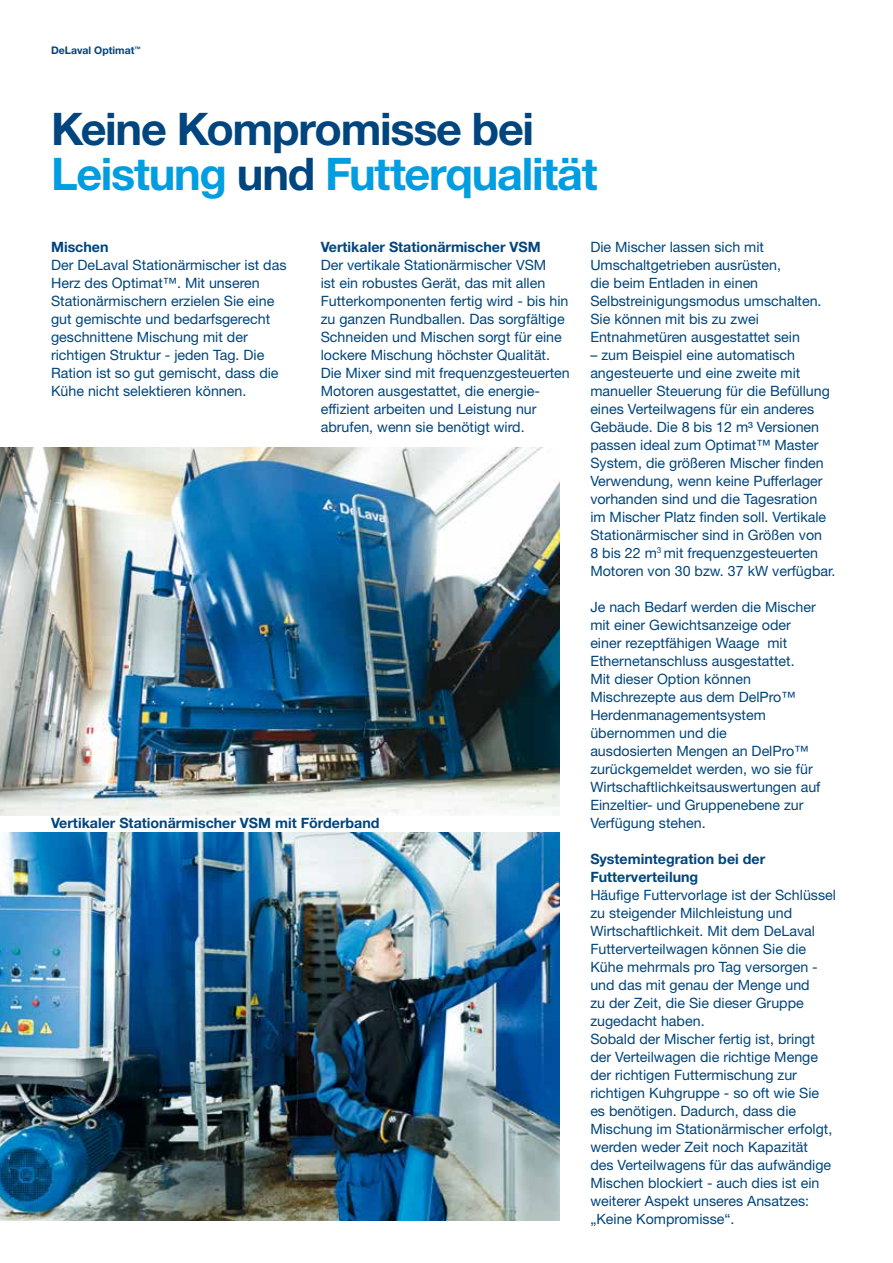
<style>
.page{position:relative;width:893px;height:1263px;background:#fff}
.page>*{position:absolute;margin:0;border:0;box-sizing:border-box;transform-origin:0 0}
.t1{font:700 45px/45px "Helvetica Neue LT Std";letter-spacing:-.03em;color:#00457d}
._1_Body_copy_text_in{font:14.25px/18px "Helvetica Neue LT Std";color:#00457d}
._2_Body_copy_text{font:14.25px/18px "Helvetica Neue LT Std";color:#00457d}
._5_Sub_headline_Body{font:700 14.25px/18px "Helvetica Neue LT Std";color:#00457d}
._2_Body_copy_text-2{font:700 14.25px "Helvetica Neue LT Std";color:#00457d}
.t2{font:700 10.5px "Helvetica Neue LT Std";color:#00457d}
.s1{color:#009ee0}
</style>
<div class="page">
<img style="left:0;top:447px;width:560px;height:368px">
<img style="left:0;top:833px;width:560px;height:387px">
<p class="t2" style="left:51px;top:44px;width:91px">DeLaval Optimat<sup>™</sup></p>
<p class="t1" style="left:51px;top:106px;width:548px">Keine Kompromisse bei<br><span class="s1">Leistung</span> und <span class="s1">Futterqualität</span></p>
<p class="_5_Sub_headline_Body" style="left:51px;top:238px;width:59px">Mischen</p>
<p class="_2_Body_copy_text" style="left:51px;top:256px;width:237px">Der DeLaval Stationärmischer ist das Herz des Optimat™. Mit unseren Stationärmischern erzielen Sie eine gut gemischte und bedarfsgerecht geschnittene Mischung mit der richtigen Struktur - jeden Tag. Die Ration ist so gut gemischt, dass die Kühe nicht selektieren können.</p>
<p class="_2_Body_copy_text-2" style="left:321px;top:238px;width:222px">Vertikaler Stationärmischer VSM</p>
<p class="_1_Body_copy_text_in" style="left:321px;top:256px;width:251px">Der vertikale Stationärmischer VSM<br>ist ein robustes Gerät, das mit allen Futterkomponenten fertig wird - bis hin zu ganzen Rundballen. Das sorgfältige Schneiden und Mischen sorgt für eine lockere Mischung höchster Qualität.<br>Die Mixer sind mit frequenzgesteuerten Motoren ausgestattet, die energie&shy;effizient arbeiten und Leistung nur abrufen, wenn sie benötigt wird.</p>
<p class="_5_Sub_headline_Body" style="left:51px;top:814px;width:330px">Vertikaler Stationärmischer VSM mit Förderband</p>
<p class="_1_Body_copy_text_in" style="left:590px;top:238px;width:233px">Die Mischer lassen sich mit<br>Umschaltgetrieben ausrüsten,<br>die beim Entladen in einen<br>Selbstreinigungsmodus umschalten.<br>Sie können mit bis zu zwei<br>Entnahmetüren ausgestattet sein</p>
<p class="_1_Body_copy_text_in" style="left:590px;top:346px;width:247px">– zum Beispiel eine automatisch angesteuerte und eine zweite mit manueller Steuerung für die Befüllung eines Verteilwagens für ein anderes Gebäude. Die 8 bis 12 m³ Versionen passen ideal zum Optimat™ Master System, die größeren Mischer finden Verwendung, wenn keine Pufferlager vorhanden sind und die Tagesration im Mischer Platz finden soll. Vertikale Stationärmischer sind in Größen von<br>8 bis 22 m<sup>3</sup> mit frequenzgesteuerten Motoren von 30 bzw. 37 kW verfügbar.</p>
<p class="_1_Body_copy_text_in" style="left:590px;top:598px;width:232px">Je nach Bedarf werden die Mischer mit einer Gewichtsanzeige oder einer rezeptfähigen Waage mit<br>Ethernetanschluss ausgestattet.<br>Mit dieser Option können<br>Mischrezepte aus dem DelPro™<br>Herdenmanagementsystem übernommen und die<br>ausdosierten Mengen an DelPro™ zurückgemeldet werden, wo sie für<br>Wirtschaftlichkeitsauswertungen auf<br>Einzeltier- und Gruppenebene zur<br>Verfügung stehen.</p>
<p class="_5_Sub_headline_Body" style="left:590px;top:850px;width:176px">Systemintegration bei der<br>Futterverteilung</p>
<p class="_2_Body_copy_text" style="left:590px;top:886px;width:247px">Häufige Futtervorlage ist der Schlüssel zu steigender Milchleistung und<br>Wirtschaftlichkeit. Mit dem DeLaval<br>Futterverteilwagen können Sie die<br>Kühe mehrmals pro Tag versorgen - und das mit genau der Menge und<br>zu der Zeit, die Sie dieser Gruppe zugedacht haben.</p>
<p class="_2_Body_copy_text" style="left:590px;top:1030px;width:244px">Sobald der Mischer fertig ist, bringt der Verteilwagen die richtige Menge der richtigen Futtermischung zur richtigen Kuhgruppe - so oft wie Sie es benötigen. Dadurch, dass die Mischung im Stationärmischer erfolgt, werden weder Zeit noch Kapazität des Verteilwagens für das aufwändige Mischen blockiert - auch dies ist ein weiterer Aspekt unseres Ansatzes: „Keine Kompromisse“.</p>
</div>
